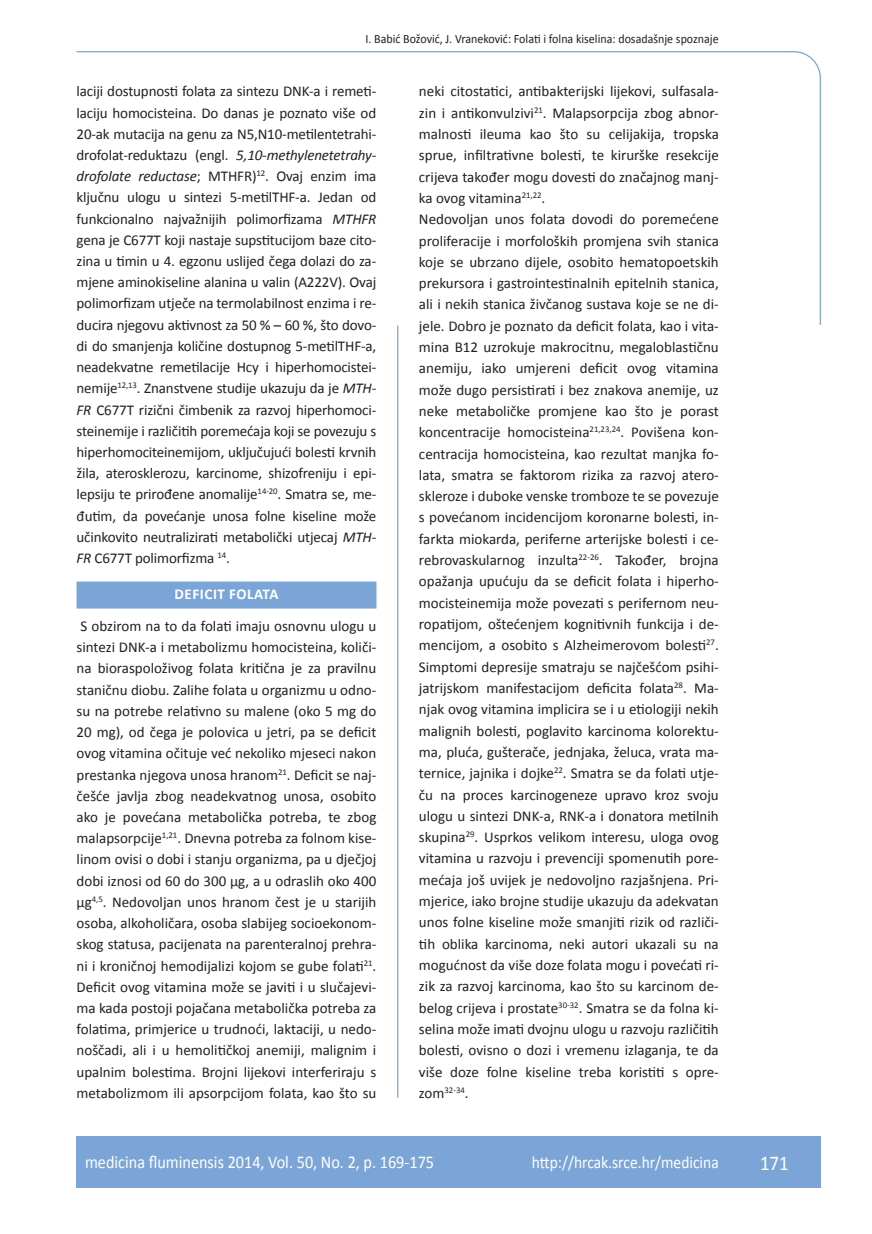
<style>
.page{position:relative;width:872px;height:1234px;background:#fff}
.page>*{position:absolute;margin:0;border:0;box-sizing:border-box;transform-origin:0 0}
.t1{font:21px "Calibri";color:#fff;scale:.9 1}
.t2{font:18px "Calibri";color:#fff;scale:.9 1}
.t3{font:17.25px "Calibri";color:#fff;scale:.9 1}
.t4{font:15px/21.3px "Calibri";color:#231f20;text-align:justify}
.t5{font:700 15px "Calibri";letter-spacing:.04em;color:#fff}
.t6{font:12.75px "Calibri";color:#231f20;scale:.94 1}
.t7{font:8.7px "Calibri";color:#231f20}
.s1{font-style:italic}
.s2{font-size:15px}
</style>
<div class="page">
<svg style="left:76px;top:51px;width:745px;height:275px"></svg>
<hr style="left:397px;top:325px;width:1px;height:772px;background:#7ca5d7">
<div style="left:77px;top:1135px;width:744px;height:51px;background:#7ca5d7"></div>
<div style="left:77px;top:581px;width:299px;height:27px;background:#7ca5d7"></div>
<p class="t6" style="left:365px;top:30px;width:377px">I. Babić Božović, J. Vraneković: Folati i folna kiselina: dosadašnje spoznaje</p>
<p class="t4" style="left:77px;top:80px;width:301px">laciji dostupnosti folata za sintezu DNK-a i remeti&shy;laciju homocisteina. Do danas je poznato više od 20-ak mutacija na genu za N5,N10-metilentetrahi&shy;drofolat-reduktazu (engl. <span class="s1">5,10-methylenetetrahy&shy;drofolate reductase</span>; MTHFR)<sup>12</sup>. Ovaj enzim ima ključnu ulogu u sintezi 5-metilTHF-a. Jedan od funkcionalno najvažnijih polimorfizama <span class="s1">MTHFR </span>gena je C677T koji nastaje supstitucijom baze cito&shy;zina u timin u 4. egzonu uslijed čega dolazi do za&shy;mjene aminokiseline alanina u valin (A222V). Ovaj polimorfizam utječe na termolabilnost enzima i re&shy;ducira njegovu aktivnost za 50 % – 60 %, što dovo&shy;di do smanjenja količine dostupnog 5-metilTHF-a, neadekvatne remetilacije Hcy i hiperhomocistei&shy;nemije<sup>12,13</sup>. Znanstvene studije ukazuju da je <span class="s1">MTH-FR</span> C677T rizični čimbenik za razvoj hiperhomoci&shy;steinemije i različitih poremećaja koji se povezuju s hiperhomociteinemijom, uključujući bolesti krvnih žila, aterosklerozu, karcinome, shizofreniju i epi&shy;lepsiju te prirođene anomalije<sup>14-20</sup>. Smatra se, me&shy;đutim, da povećanje unosa folne kiseline može učinkovito neutralizirati metabolički utjecaj <span class="s1">MTH-FR</span> C677T polimorfizma <sup>14</sup>.</p>
<p class="t5" style="left:174px;top:584px;width:105px">DEFICIT FOLATA</p>
<p class="t4" style="left:77px;top:614px;width:301px">S obzirom na to da folati imaju osnovnu ulogu u sintezi DNK-a i metabolizmu homocisteina, količi&shy;na bioraspoloživog folata kritična je za pravilnu staničnu diobu. Zalihe folata u organizmu u odno&shy;su na potrebe relativno su malene (oko 5 mg do 20 mg), od čega je polovica u jetri, pa se deficit ovog vitamina očituje već nekoliko mjeseci nakon prestanka njegova unosa hranom<sup>21</sup>. Deficit se naj&shy;češće javlja zbog neadekvatnog unosa, osobito ako je povećana metabolička potreba, te zbog malapsorpcije<sup>1,21</sup>. Dnevna potreba za folnom kise&shy;linom ovisi o dobi i stanju organizma, pa u dječjoj dobi iznosi od 60 do 300 µg, a u odraslih oko 400 µg<sup>4,5</sup>. Nedovoljan unos hranom čest je u starijih osoba, alkoholičara, osoba slabijeg socioekonom&shy;skog statusa, pacijenata na parenteralnoj prehra&shy;ni i kroničnoj hemodijalizi kojom se gube folati<sup>21</sup>.<br>Deficit ovog vitamina može se javiti i u slučajevi&shy;ma kada postoji pojačana metabolička potreba za folatima, primjerice u trudnoći, laktaciji, u nedo&shy;noščadi, ali i u hemolitičkoj anemiji, malignim i upalnim bolestima. Brojni lijekovi interferiraju s metabolizmom ili apsorpcijom folata, kao što su</p>
<p class="t4" style="left:419px;top:80px;width:301px;text-align:left">neki citostatici, antibakterijski lijekovi, sulfasala&shy;zin i antikonvulzivi<sup>21</sup>. Malapsorpcija zbog abnor&shy;malnosti ileuma kao što su celijakija, tropska sprue, infiltrativne bolesti, te kirurške resekcije crijeva također mogu dovesti do značajnog manj&shy;ka ovog vitamina<sup>21,22</sup>.<br>Nedovoljan unos folata dovodi do poremećene proliferacije i morfoloških promjena svih stanica koje se ubrzano dijele, osobito hematopoetskih prekursora i gastrointestinalnih epitelnih stanica, ali i nekih stanica živčanog sustava koje se ne di&shy;jele. Dobro je poznato da deficit folata, kao i vita&shy;mina B12 uzrokuje makrocitnu, megaloblastičnu anemiju, iako umjereni deficit ovog vitamina može dugo persistirati i bez znakova anemije, uz neke metaboličke promjene kao što je porast koncentracije homocisteina<sup>21,23,24</sup>. Povišena kon&shy;centracija homocisteina, kao rezultat manjka fo&shy;lata, smatra se faktorom rizika za razvoj atero&shy;skleroze i duboke venske tromboze te se povezuje s povećanom incidencijom koronarne bolesti, in&shy;farkta miokarda, periferne arterijske bolesti i ce&shy;rebrovaskularnog inzulta<sup>22-26</sup>. Također, brojna opažanja upućuju da se deficit folata i hiperho&shy;mocisteinemija može povezati s perifernom neu&shy;ropatijom, oštećenjem kognitivnih funkcija i de&shy;mencijom, a osobito s Alzheimerovom bolesti<sup>27</sup>.<br>Simptomi depresije smatraju se najčešćom psihi&shy;jatrijskom manifestacijom deficita folata<sup>28</sup>. Ma&shy;njak ovog vitamina implicira se i u etiologiji nekih malignih bolesti, poglavito karcinoma kolorektu&shy;ma, pluća, gušterače, jednjaka, želuca, vrata ma&shy;ternice, jajnika i dojke<sup>22</sup>. Smatra se da folati utje&shy;ču na proces karcinogeneze upravo kroz svoju ulogu u sintezi DNK-a, RNK-a i donatora metilnih skupina<sup>29</sup>. Usprkos velikom interesu, uloga ovog vitamina u razvoju i prevenciji spomenutih pore&shy;mećaja još uvijek je nedovoljno razjašnjena. Pri&shy;mjerice, iako brojne studije ukazuju da adekvatan unos folne kiseline može smanjiti rizik od različi&shy;tih oblika karcinoma, neki autori ukazali su na mogućnost da više doze folata mogu i povećati ri&shy;zik za razvoj karcinoma, kao što su karcinom de&shy;belog crijeva i prostate<sup>30-32</sup>. Smatra se da folna ki&shy;selina može imati dvojnu ulogu u razvoju različitih bolesti, ovisno o dozi i vremenu izlaganja, te da više doze folne kiseline treba koristiti s opre-</p>
<p class="t7" style="left:419px;top:1084px;width:51px"><span class="s2">zom</span>32-34<span class="s2">.</span></p>
<p class="t2" style="left:85px;top:1150px;width:389px">medicina fluminensis 2014, Vol. 50, No. 2, p. 169-175</p>
<p class="t3" style="left:532px;top:1151px;width:209px">http://hrcak.srce.hr/medicina</p>
<h1 class="t1" style="left:760px;top:1149px;width:33px">171</h1>
</div>
